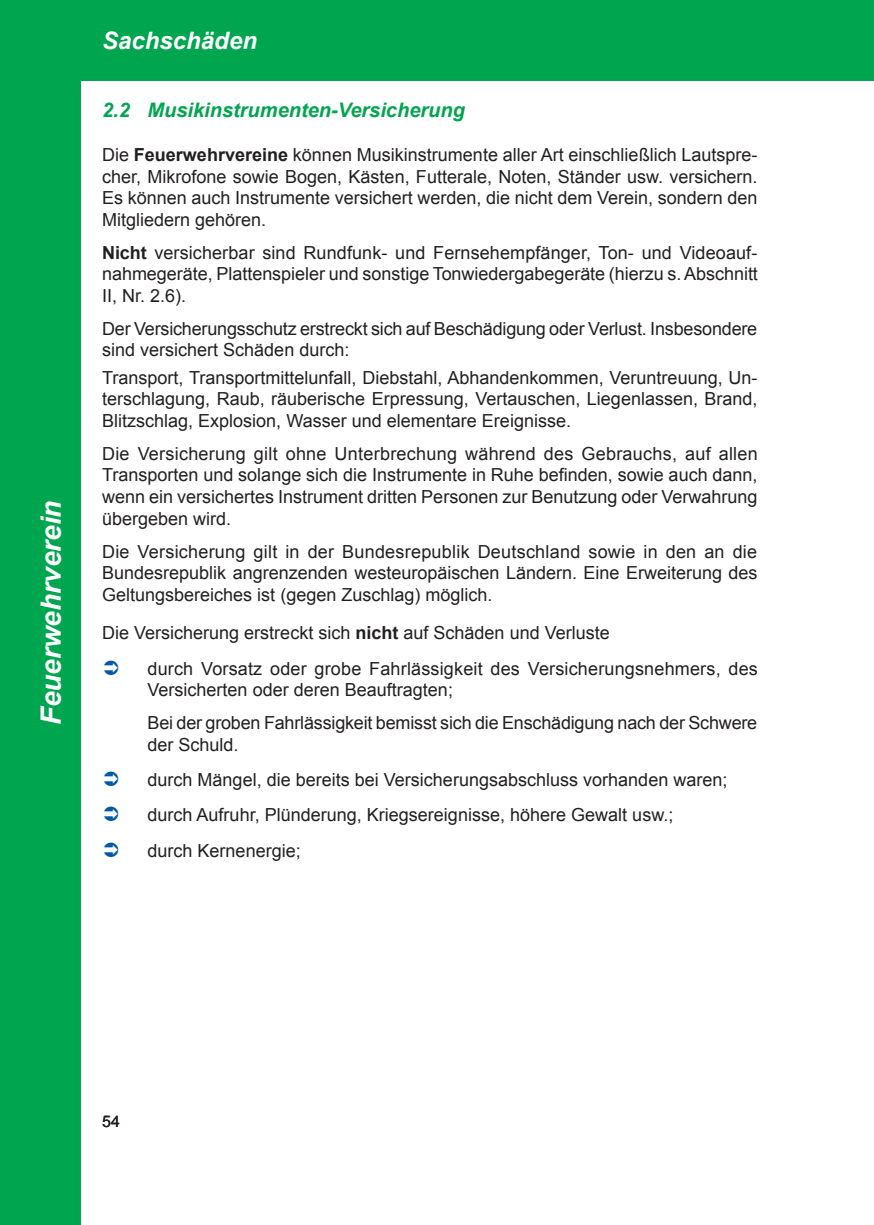
<style>
.page{position:relative;width:874px;height:1225px;background:#fff}
.page>*{position:absolute;margin:0;border:0;box-sizing:border-box;transform-origin:0 0}
.t1{font:italic 700 28px "Arial";color:#fff}
.t2{font:italic 700 24px "Arial";color:#fff}
.t3{font:italic 700 20px "Arial";color:#00a54f}
.t4{font:18px/21.6px "Arial";color:#231f20;text-align:justify}
.t5{font:16px "Arial";color:#231f20}
.s1{font-weight:700}
</style>
<div class="page">
<div style="left:0;top:0;width:873px;height:81px;background:#00a54f"></div>
<div style="left:0;top:0;width:80px;height:1225px;background:#00a54f"></div>
<h1 class="t1" style="left:32px;top:724px;width:226px;rotate:-90deg">Feuerwehrverein</h1>
<h2 class="t2" style="left:102px;top:24px;width:156px">Sachschäden</h2>
<p class="t3" style="left:102px;top:96px;width:364px">2.2 Musikinstrumenten-Versicherung</p>
<p class="t4" style="left:102px;top:144px;width:656px">Die <span class="s1">Feuerwehrvereine</span> können Musikinstrumente aller Art einschließlich Lautspre&shy;cher, Mikrofone sowie Bogen, Kästen, Futterale, Noten, Ständer usw. versichern.<br>Es können auch Instrumente versichert werden, die nicht dem Verein, sondern den Mitgliedern gehören.</p>
<p class="t4" style="left:102px;top:242px;width:657px"><span class="s1">Nicht</span> versicherbar sind Rundfunk- und Fernsehempfänger, Ton- und Videoauf&shy;nahmegeräte, Plattenspieler und sonstige Tonwiedergabegeräte (hierzu s. Abschnitt II, Nr. 2.6).</p>
<p class="t4" style="left:102px;top:318px;width:656px">Der Versicherungsschutz erstreckt sich auf Beschädigung oder Verlust. Insbesondere sind versichert Schäden durch:</p>
<p class="t4" style="left:102px;top:367px;width:656px">Transport, Transportmittelunfall, Diebstahl, Abhandenkommen, Veruntreuung, Un&shy;terschlagung, Raub, räuberische Erpressung, Vertauschen, Liegenlassen, Brand, Blitzschlag, Explosion, Wasser und elementare Ereignisse.</p>
<p class="t4" style="left:102px;top:443px;width:657px">Die Versicherung gilt ohne Unterbrechung während des Gebrauchs, auf allen Transporten und solange sich die Instrumente in Ruhe befinden, sowie auch dann, wenn ein versichertes Instrument dritten Personen zur Benutzung oder Verwahrung übergeben wird.</p>
<p class="t4" style="left:102px;top:540px;width:656px">Die Versicherung gilt in der Bundesrepublik Deutschland sowie in den an die Bundesrepublik angrenzenden westeuropäischen Ländern. Eine Erweiterung des Geltungsbereiches ist (gegen Zuschlag) möglich.</p>
<p class="t4" style="left:147px;top:615px;width:611px;line-height:35.2px;text-indent:-45px">Die Versicherung erstreckt sich <span class="s1">nicht</span> auf Schäden und Verluste<br>durch Vorsatz oder grobe Fahrlässigkeit des Versicherungsnehmers, des</p>
<p class="t4" style="left:147px;top:673px;width:611px;line-height:33px">Versicherten oder deren Beauftragten;<br>Bei der groben Fahrlässigkeit bemisst sich die Enschädigung nach der Schwere</p>
<p class="t4" style="left:147px;top:727px;width:581px;line-height:35.2px;text-align:left">der Schuld.<br>durch Mängel, die bereits bei Versicherungsabschluss vorhanden waren; durch Aufruhr, Plünderung, Kriegsereignisse, höhere Gewalt usw.;<br>durch Kernenergie;</p>
<p class="t5" style="left:102px;top:1111px;width:19px">54</p>
</div>
